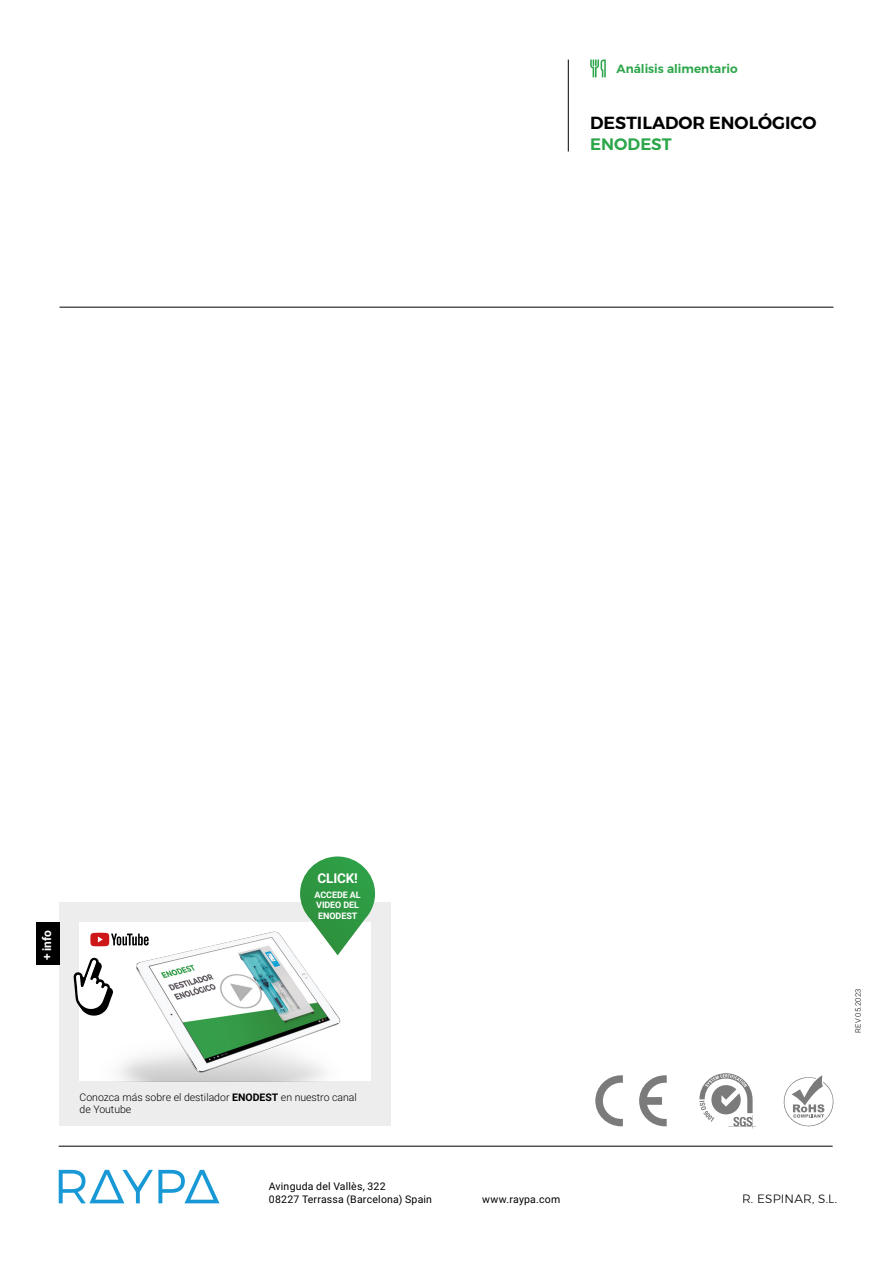
<style>
.page{position:relative;width:893px;height:1263px;background:#fff}
.page>*{position:absolute;margin:0;border:0;box-sizing:border-box;transform-origin:0 0}
.t1{font:600 17.4px "Montserrat";color:#000}
.t2{font:600 16.5px "Montserrat";color:#2da64b}
.t3{font:700 13.5px "Roboto";letter-spacing:-.01em;color:#fff}
.t4{font:600 12px "Montserrat";color:#2da64b}
.t5{font:300 12px "Montserrat";letter-spacing:.02em;color:#000}
.t6{font:700 12px "Roboto";color:#fff}
.t7{font:10.5px/12.6px "Roboto";letter-spacing:.02em;color:#000}
.t8{font:300 10.5px/12px "Roboto";color:#000}
.t9{font:700 9px/10.5px "Roboto";letter-spacing:-.01em;color:#fff}
.t10{font:300 7.65px "Roboto";letter-spacing:.025em;color:#000}
.s1{font-weight:700}
</style>
<div class="page">
<hr style="left:568px;top:60px;width:1px;height:92px;background:#000">
<hr style="left:60px;top:307px;width:773px;height:1px;background:#000">
<svg style="left:590px;top:60px;width:16px;height:17px"></svg>
<svg style="left:59px;top:1170px;width:161px;height:33px"></svg>
<hr style="left:59px;top:1146px;width:774px;height:1px;background:#000">
<svg style="left:783px;top:1075px;width:51px;height:52px"></svg>
<svg style="left:639px;top:1075px;width:28px;height:51px"></svg>
<svg style="left:595px;top:1075px;width:28px;height:51px"></svg>
<svg style="left:699px;top:1073px;width:57px;height:55px"></svg>
<div style="left:60px;top:902px;width:331px;height:224px;background:#ededed"></div>
<img style="left:80px;top:922px;width:291px;height:159px">
<div style="left:36px;top:922px;width:24px;height:43px;background:#000"></div>
<svg style="left:90px;top:933px;width:59px;height:13px"></svg>
<svg style="left:74px;top:957px;width:40px;height:59px;background:#b6b6b6"></svg>
<svg style="left:300px;top:856px;width:75px;height:99px;background:#73ba80"></svg>
<p class="t4" style="left:617px;top:59px;width:123px">Análisis alimentario</p>
<h1 class="t1" style="left:590px;top:109px;width:228px">DESTILADOR ENOLÓGICO</h1>
<h2 class="t2" style="left:590px;top:131px;width:83px">ENODEST</h2>
<p class="t6" style="left:39px;top:960px;width:31px;rotate:-90deg">+ info</p>
<p class="t3" style="left:317px;top:869px;width:42px">CLICK!</p>
<p class="t9" style="left:315px;top:889px;width:48px">ACCEDE AL<br>VIDEO DEL<br>ENODEST</p>
<p class="t8" style="left:80px;top:1091px;width:279px">Conozca más sobre el destilador <span class="s1">ENODEST</span> en nuestro canal de Youtube</p>
<p class="t7" style="left:269px;top:1180px;width:165px">Avinguda del Vallès, 322<br>08227 Terrassa (Barcelona) Spain</p>
<p class="t10" style="left:853px;top:1033px;width:46px;rotate:-90deg">REV 05.2023</p>
<p class="t7" style="left:482px;top:1192px;width:80px">www.raypa.com</p>
<p class="t5" style="left:742px;top:1190px;width:96px">R. ESPINAR, S.L.</p>
</div>
